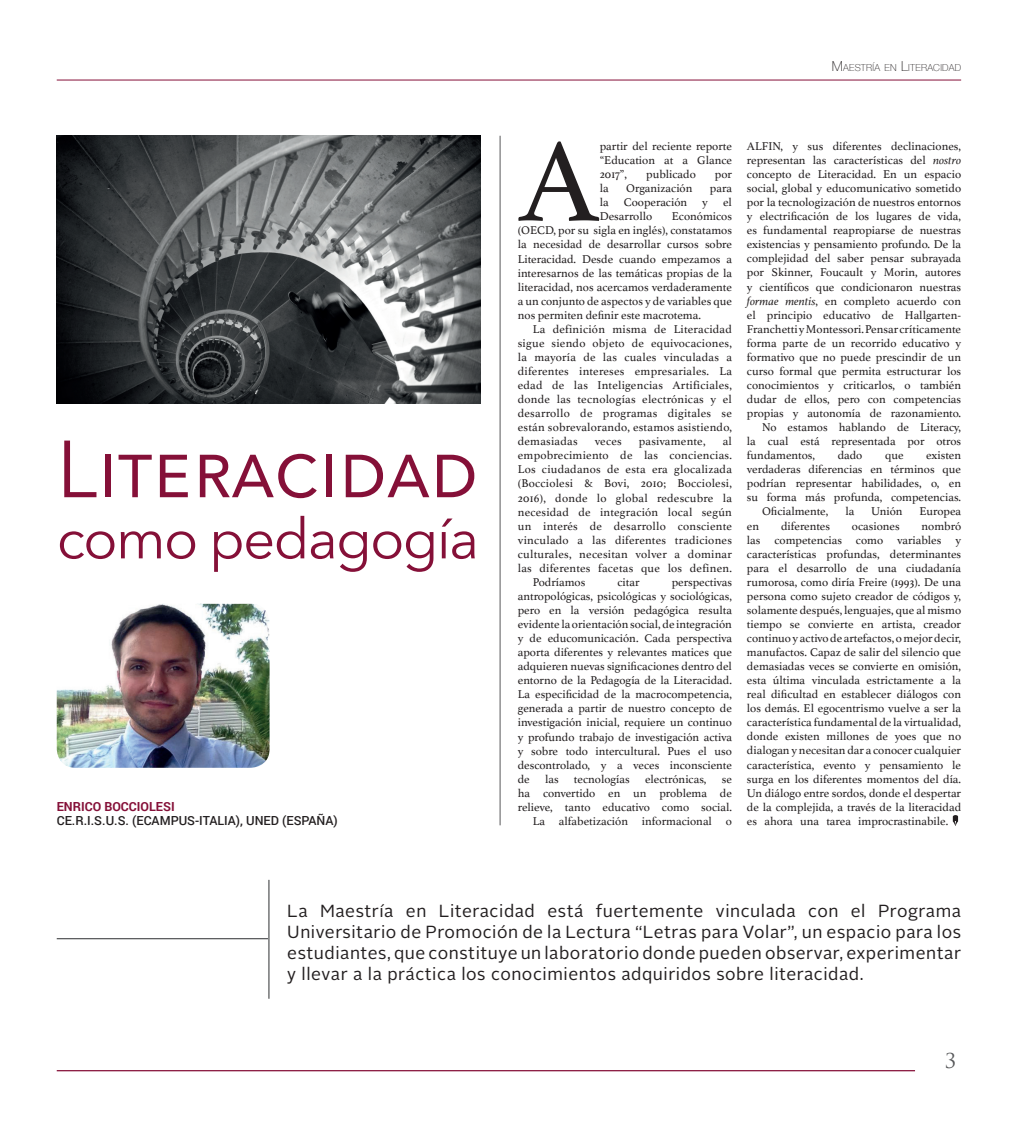
<style>
.page{position:relative;width:1025px;height:1125px;background:#fff}
.page>*{position:absolute;margin:0;border:0;box-sizing:border-box;transform-origin:0 0}
.t1{font:119.25px "Athelas";color:#231f20}
.t2{font:80px "Avenir Next";color:#851038}
.t3{font:56.25px "Avenir Next";letter-spacing:-.03em;color:#851038}
.t4{font:20px "Trajan Pro";color:#57585a}
.t5{font:17.5px/21px "Alright Sans";letter-spacing:.03em;color:#231f20;text-align:justify}
.t6{font:500 12.5px "Roboto";color:#231f20}
.t7{font:700 12.5px "Roboto";color:#851038}
.t8{font:11.88px/14px "Athelas";color:#231f20;text-align:justify}
.t9{font:11.88px "Athelas";letter-spacing:.02em;color:#231f20}
.t10{font:100 9.62px "Helvetica Neue";letter-spacing:.03em;color:#231f20}
.s1{font-size:13.75px}
.s2{font-style:italic}
</style>
<div class="page">
<hr style="left:57px;top:80px;width:903px;height:1px;background:#851038">
<hr style="left:57px;top:1070px;width:857px;height:1px;background:#851038">
<svg style="left:952px;top:815px;width:5px;height:11px"></svg>
<hr style="left:499px;top:136px;width:1px;height:689px;background:#57585a">
<hr style="left:268px;top:880px;width:1px;height:119px;background:#57585a">
<hr style="left:57px;top:938px;width:211px;height:1px;background:#57585a">
<img style="left:57px;top:604px;width:212px;height:164px">
<img style="left:57px;top:136px;width:423px;height:267px">
<h2 class="t2" style="left:57px;top:402px;width:423px">Literacidad</h2>
<h3 class="t3" style="left:57px;top:491px;width:423px">como pedagogía</h3>
<p class="t7" style="left:57px;top:798px;width:119px">ENRICO BOCCIOLESI</p>
<p class="t6" style="left:57px;top:812px;width:282px">CE.R.I.S.U.S. (ECAMPUS-ITALIA), UNED (ESPAÑA)</p>
<p class="t10" style="left:831px;top:60px;width:131px"><span class="s1">M</span>AESTRÍA EN <span class="s1">L</span>ITERACIDAD</p>
<h1 class="t1" style="left:517px;top:86px;width:83px">A</h1>
<p class="t8" style="left:599px;top:139px;width:134px">partir del reciente reporte “Education at a Glance 2017”,</p>
<p class="t8" style="left:646px;top:167px;width:51px">publicado</p>
<p class="t8" style="left:714px;top:167px;width:19px">por</p>
<p class="t8" style="left:599px;top:181px;width:10px">la</p>
<p class="t8" style="left:626px;top:181px;width:68px">Organización</p>
<p class="t8" style="left:709px;top:181px;width:23px">para</p>
<p class="t8" style="left:599px;top:195px;width:10px">la</p>
<p class="t8" style="left:623px;top:195px;width:65px">Cooperación</p>
<p class="t8" style="left:702px;top:195px;width:7px">y</p>
<p class="t8" style="left:722px;top:195px;width:10px">el</p>
<p class="t8" style="left:599px;top:209px;width:54px">Desarrollo</p>
<p class="t8" style="left:517px;top:209px;width:215px;text-indent:154px">Económicos (OECD, por su sigla en inglés), constatamos la necesidad de desarrollar cursos sobre Literacidad. Desde cuando empezamos a interesarnos de las temáticas propias de la literacidad, nos acercamos verdaderamente a un conjunto de aspectos y de variables que nos permiten definir este macrotema.</p>
<p class="t8" style="left:517px;top:322px;width:215px;text-indent:15px">La definición misma de Literacidad sigue siendo objeto de equivocaciones, la mayoría de las cuales vinculadas a diferentes intereses empresariales. La edad de las Inteligencias Artificiales, donde las tecnologías electrónicas y el desarrollo de programas digitales se están sobrevalorando, estamos asistiendo, demasiadas</p>
<p class="t8" style="left:594px;top:434px;width:28px">veces</p>
<p class="t9" style="left:638px;top:432px;width:68px">pasivamente,</p>
<p class="t8" style="left:722px;top:434px;width:11px">al</p>
<p class="t9" style="left:517px;top:446px;width:215px">empobrecimiento de las conciencias.</p>
<p class="t9" style="left:517px;top:460px;width:215px">Los ciudadanos de esta era glocalizada</p>
<p class="t9" style="left:517px;top:474px;width:215px">(Bocciolesi &amp; Bovi, 2010; Bocciolesi,</p>
<p class="t9" style="left:517px;top:488px;width:215px">2016), donde lo global redescubre la</p>
<p class="t9" style="left:517px;top:502px;width:215px">necesidad de integración local según</p>
<p class="t9" style="left:517px;top:516px;width:215px">un interés de desarrollo consciente</p>
<p class="t9" style="left:517px;top:530px;width:215px">vinculado a las diferentes tradiciones</p>
<p class="t9" style="left:517px;top:544px;width:215px">culturales, necesitan volver a dominar</p>
<p class="t9" style="left:517px;top:559px;width:215px">las diferentes facetas que los definen.</p>
<p class="t8" style="left:532px;top:575px;width:54px">Podríamos</p>
<p class="t8" style="left:617px;top:575px;width:24px">citar</p>
<p class="t8" style="left:517px;top:575px;width:215px;text-indent:154px">perspectivas antropológicas, psicológicas y sociológicas, pero en la versión pedagógica resulta evidente la orientación social, de integración y de educomunicación. Cada perspectiva aporta diferentes y relevantes matices que adquieren nuevas significaciones dentro del entorno de la Pedagogía de la Literacidad.<br>La especificidad de la macrocompetencia, generada a partir de nuestro concepto de investigación inicial, requiere un continuo y profundo trabajo de investigación activa y sobre todo intercultural. Pues el uso descontrolado, y a veces inconsciente de</p>
<p class="t8" style="left:545px;top:771px;width:15px">las</p>
<p class="t8" style="left:573px;top:771px;width:57px">tecnologías</p>
<p class="t8" style="left:644px;top:771px;width:63px">electrónicas,</p>
<p class="t8" style="left:517px;top:771px;width:215px;text-align:right">se<br>ha convertido en un problema de relieve, tanto educativo como social.<br>La alfabetización informacional o</p>
<p class="t8" style="left:746px;top:139px;width:215px">ALFIN, y sus diferentes declinaciones,</p>
<p class="t8" style="left:746px;top:153px;width:215px">representan las características del <span class="s2">nostro</span></p>
<p class="t8" style="left:746px;top:167px;width:215px">concepto de Literacidad. En un espacio</p>
<p class="t8" style="left:746px;top:181px;width:215px">social, global y educomunicativo sometido</p>
<p class="t8" style="left:746px;top:195px;width:215px">por la tecnologización de nuestros entornos</p>
<p class="t8" style="left:746px;top:209px;width:215px">y electrificación de los lugares de vida,</p>
<p class="t8" style="left:746px;top:223px;width:215px">es fundamental reapropiarse de nuestras</p>
<p class="t8" style="left:746px;top:237px;width:215px">existencias y pensamiento profundo. De la</p>
<p class="t8" style="left:746px;top:251px;width:215px">complejidad del saber pensar subrayada</p>
<p class="t8" style="left:746px;top:265px;width:215px">por Skinner, Foucault y Morin, autores</p>
<p class="t8" style="left:746px;top:279px;width:215px">y científicos que condicionaron nuestras</p>
<p class="t8" style="left:746px;top:293px;width:215px"><span class="s2">formae mentis</span>, en completo acuerdo con</p>
<p class="t8" style="left:746px;top:307px;width:215px">el principio educativo de Hallgarten-</p>
<p class="t8" style="left:746px;top:321px;width:215px">Franchetti y Montessori. Pensar críticamente</p>
<p class="t8" style="left:746px;top:336px;width:215px">forma parte de un recorrido educativo y</p>
<p class="t8" style="left:746px;top:350px;width:215px">formativo que no puede prescindir de un</p>
<p class="t8" style="left:746px;top:364px;width:215px">curso formal que permita estructurar los</p>
<p class="t8" style="left:746px;top:378px;width:215px">conocimientos y criticarlos, o también</p>
<p class="t8" style="left:746px;top:392px;width:215px">dudar de ellos, pero con competencias</p>
<p class="t8" style="left:746px;top:406px;width:215px">propias y autonomía de razonamiento.</p>
<p class="t8" style="left:761px;top:420px;width:200px">No estamos hablando de Literacy,</p>
<p class="t8" style="left:746px;top:434px;width:215px">la cual está representada por otros</p>
<p class="t8" style="left:746px;top:448px;width:69px">fundamentos,</p>
<p class="t8" style="left:837px;top:448px;width:26px">dado</p>
<p class="t8" style="left:884px;top:448px;width:20px">que</p>
<p class="t8" style="left:925px;top:448px;width:36px">existen</p>
<p class="t8" style="left:746px;top:462px;width:215px">verdaderas diferencias en términos que</p>
<p class="t8" style="left:746px;top:476px;width:215px">podrían representar habilidades, o, en</p>
<p class="t8" style="left:746px;top:490px;width:215px">su forma más profunda, competencias.</p>
<p class="t8" style="left:761px;top:504px;width:68px">Oficialmente,</p>
<p class="t8" style="left:845px;top:504px;width:10px">la</p>
<p class="t8" style="left:870px;top:504px;width:33px">Unión</p>
<p class="t8" style="left:919px;top:504px;width:43px">Europea</p>
<p class="t8" style="left:746px;top:518px;width:14px">en</p>
<p class="t8" style="left:780px;top:518px;width:50px">diferentes</p>
<p class="t8" style="left:851px;top:518px;width:49px">ocasiones</p>
<p class="t8" style="left:746px;top:518px;width:215px;text-indent:174px">nombró las competencias como variables y características profundas, determinantes para el desarrollo de una ciudadanía rumorosa, como diría Freire (1993). De una persona como sujeto creador de códigos y, solamente después, lenguajes, que al mismo tiempo se convierte en artista, creador continuo y activo de artefactos, o mejor decir, manufactos. Capaz de salir del silencio que demasiadas veces se convierte en omisión, esta última vinculada estrictamente a la real dificultad en establecer diálogos con los demás. El egocentrismo vuelve a ser la característica fundamental de la virtualidad, donde existen millones de yoes que no dialogan y necesitan dar a conocer cualquier característica, evento y pensamiento le surga en los diferentes momentos del día.<br>Un diálogo entre sordos, donde el despertar de la complejida, a través de la literacidad es ahora una tarea improcrastinabile.</p>
<p class="t5" style="left:287px;top:900px;width:675px">La Maestría en Literacidad está fuertemente vinculada con el Programa Universitario de Promoción de la Lectura “Letras para Volar”, un espacio para los estudiantes, que constituye un laboratorio donde pueden observar, experimentar y llevar a la práctica los conocimientos adquiridos sobre literacidad.</p>
<h3 class="t4" style="left:944px;top:1048px;width:13px">3</h3>
</div>
